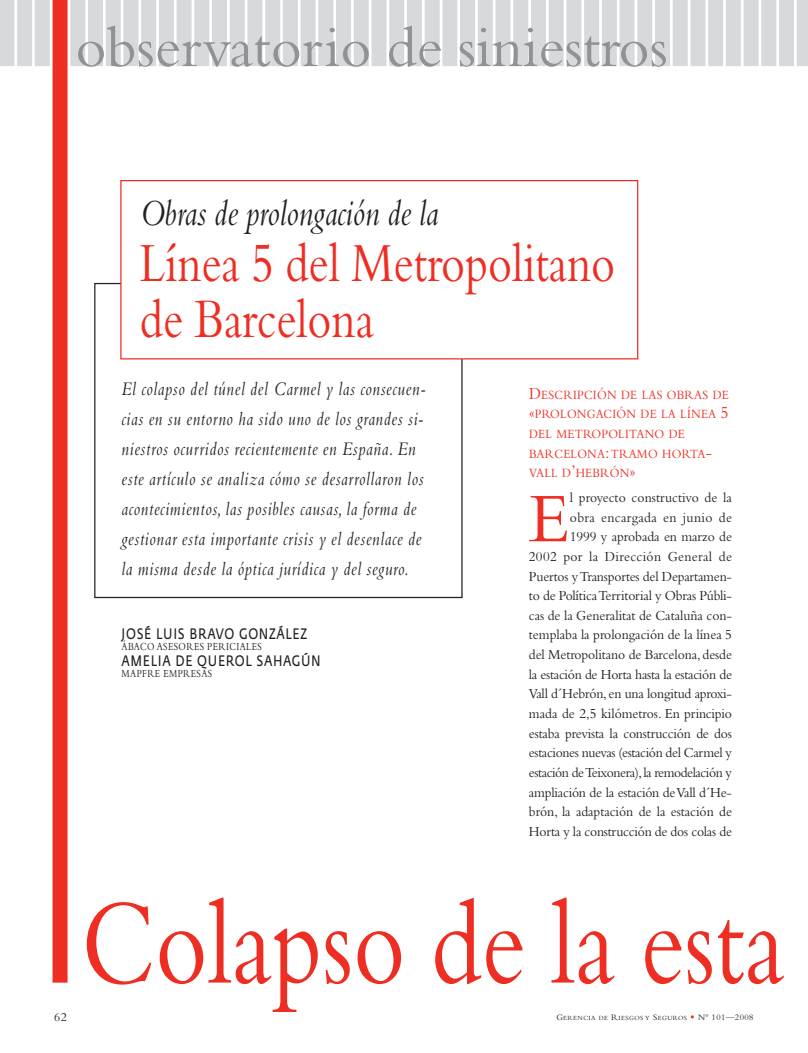
<style>
.page{position:relative;width:808px;height:1053px;background:#fff}
.page>*{position:absolute;margin:0;border:0;box-sizing:border-box;transform-origin:0 0}
.t1{font:126.25px "Bembo";color:#ee2e22;scale:.8 1}
.t2{font:72.62px "Bembo";color:#ee2e22;scale:.95 1}
.t3{font:60px "Bembo";color:#919295}
.t4{font:57.62px/56.2px "Bembo";color:#ee2e22;scale:.8 1}
.t5{font:italic 38.38px "Bembo";color:#231f20;scale:.8 1}
.t6{font:italic 20px/30px "Bembo";letter-spacing:.045em;color:#231f20;scale:.8 1}
.t7{font:15px "Fedra Sans";letter-spacing:.06em;color:#231f20;scale:.8 1}
.t8{font:14.38px/19.6px "Bembo";letter-spacing:-.015em;color:#231f20;text-align:right;scale:.95 1}
.t9{font:13.12px/19.6px "Bembo";letter-spacing:.02em;color:#ee2e22;scale:.9 1}
.t10{font:12.5px "Bembo";color:#231f20}
.t11{font:11.25px "Bembo";letter-spacing:.045em;color:#231f20;scale:.8 1}
.t12{font:6.5px "Bembo";letter-spacing:.065em;color:#231f20}
.s1{font-size:17.5px}
.s2{font-size:8.75px}
.s3{font-family:"Goudy";font-size:8.75px;color:#ee2e22}
</style>
<div class="page">
<div style="left:0;top:0;width:14px;height:66px;background:#d8d9db"></div>
<div style="left:17px;top:0;width:15px;height:66px;background:#d8d9db"></div>
<div style="left:35px;top:0;width:15px;height:66px;background:#d8d9db"></div>
<div style="left:53px;top:0;width:15px;height:982px;background:#ee2e22"></div>
<div style="left:70px;top:0;width:15px;height:66px;background:#d8d9db"></div>
<div style="left:88px;top:0;width:15px;height:66px;background:#d8d9db"></div>
<div style="left:106px;top:0;width:15px;height:66px;background:#d8d9db"></div>
<div style="left:123px;top:0;width:15px;height:66px;background:#d8d9db"></div>
<div style="left:141px;top:0;width:15px;height:66px;background:#d8d9db"></div>
<div style="left:159px;top:0;width:15px;height:66px;background:#d8d9db"></div>
<div style="left:177px;top:0;width:15px;height:66px;background:#d8d9db"></div>
<div style="left:194px;top:0;width:15px;height:66px;background:#d8d9db"></div>
<div style="left:212px;top:0;width:15px;height:66px;background:#d8d9db"></div>
<div style="left:230px;top:0;width:15px;height:66px;background:#d8d9db"></div>
<div style="left:247px;top:0;width:15px;height:66px;background:#d8d9db"></div>
<div style="left:265px;top:0;width:15px;height:66px;background:#d8d9db"></div>
<div style="left:283px;top:0;width:15px;height:66px;background:#d8d9db"></div>
<div style="left:301px;top:0;width:15px;height:66px;background:#d8d9db"></div>
<div style="left:318px;top:0;width:15px;height:66px;background:#d8d9db"></div>
<div style="left:336px;top:0;width:15px;height:66px;background:#d8d9db"></div>
<div style="left:354px;top:0;width:15px;height:66px;background:#d8d9db"></div>
<div style="left:371px;top:0;width:15px;height:66px;background:#d8d9db"></div>
<div style="left:389px;top:0;width:15px;height:66px;background:#d8d9db"></div>
<div style="left:407px;top:0;width:15px;height:66px;background:#d8d9db"></div>
<div style="left:425px;top:0;width:15px;height:66px;background:#d8d9db"></div>
<div style="left:442px;top:0;width:15px;height:66px;background:#d8d9db"></div>
<div style="left:460px;top:0;width:15px;height:66px;background:#d8d9db"></div>
<div style="left:478px;top:0;width:15px;height:66px;background:#d8d9db"></div>
<div style="left:495px;top:0;width:15px;height:66px;background:#d8d9db"></div>
<div style="left:513px;top:0;width:15px;height:66px;background:#d8d9db"></div>
<div style="left:531px;top:0;width:15px;height:66px;background:#d8d9db"></div>
<div style="left:549px;top:0;width:15px;height:66px;background:#d8d9db"></div>
<div style="left:566px;top:0;width:15px;height:66px;background:#d8d9db"></div>
<div style="left:584px;top:0;width:15px;height:66px;background:#d8d9db"></div>
<div style="left:602px;top:0;width:15px;height:66px;background:#d8d9db"></div>
<div style="left:619px;top:0;width:15px;height:66px;background:#d8d9db"></div>
<div style="left:637px;top:0;width:15px;height:66px;background:#d8d9db"></div>
<div style="left:655px;top:0;width:15px;height:66px;background:#d8d9db"></div>
<div style="left:673px;top:0;width:15px;height:66px;background:#d8d9db"></div>
<div style="left:690px;top:0;width:15px;height:66px;background:#d8d9db"></div>
<div style="left:708px;top:0;width:15px;height:66px;background:#d8d9db"></div>
<div style="left:726px;top:0;width:15px;height:66px;background:#d8d9db"></div>
<div style="left:743px;top:0;width:15px;height:66px;background:#d8d9db"></div>
<div style="left:761px;top:0;width:15px;height:66px;background:#d8d9db"></div>
<div style="left:797px;top:0;width:11px;height:66px;background:#d8d9db"></div>
<div style="left:779px;top:0;width:15px;height:66px;background:#d8d9db"></div>
<div style="left:120px;top:180px;width:518px;height:179px;border:1px solid #ee2e22"></div>
<h3 class="t3" style="left:75px;top:26px;width:594px">observatorio de siniestros</h3>
<h3 class="t5" style="left:140px;top:199px;width:374px">Obras de prolongación de la</h3>
<h3 class="t4" style="left:140px;top:240px;width:595px">Línea 5 del Metropolitano de Barcelona</h3>
<p class="t6" style="left:122px;top:375px;width:382px">El colapso del túnel del Carmel y las consecuen&shy;cias en su entorno ha sido uno de los grandes si&shy;niestros ocurridos recientemente en España. En este artículo se analiza cómo se desarrollaron los acontecimientos, las posibles causas, la forma de gestionar esta importante crisis y el desenlace de la misma desde la óptica jurídica y del seguro.</p>
<p class="t7" style="left:122px;top:627px;width:234px">JOSÉ LUIS BRAVO GONZÁLEZ</p>
<p class="t11" style="left:122px;top:642px;width:177px">ÁBACO ASESORES PERICIALES</p>
<p class="t7" style="left:122px;top:655px;width:251px">AMELIA DE QUEROL SAHAGÚN</p>
<p class="t11" style="left:122px;top:669px;width:115px">MAPFRE EMPRESAS</p>
<p class="t9" style="left:529px;top:386px;width:224px"><span class="s1">D</span>ESCRIPCIÓN DE LAS OBRAS DE <span class="s1">«</span>PROLONGACIÓN DE LA LÍNEA <span class="s1">5<br></span>DEL METROPOLITANO DE<br>BARCELONA<span class="s1">:</span>TRAMO HORTA<span class="s1">-<br></span>VALL D<span class="s1">’</span>HEBRÓN<span class="s1">»</span></p>
<p class="t8" style="left:529px;top:489px;width:215px">l proyecto constructivo de la<br>obra encargada en junio de<br>1999 y aprobada en marzo de<br>2002 por la Dirección General de Puertos y Transportes del Departamen&shy;to de Política Territorial y Obras Públi&shy;cas de la Generalitat de Cataluña con&shy;templaba la prolongación de la línea 5 del Metropolitano de Barcelona, desde la estación de Horta hasta la estación de Vall d´Hebrón,en una longitud aproxi&shy;mada de 2,5 kilómetros. En principio estaba prevista la construcción de dos estaciones nuevas (estación del Carmel y estación de Teixonera),la remodelación y ampliación de la estación de Vall d´He&shy;brón, la adaptación de la estación de Horta y la construcción de dos colas de</p>
<h2 class="t2" style="left:529px;top:492px;width:45px">E</h2>
<h1 class="t1" style="left:82px;top:897px;width:880px">Colapso de la esta</h1>
<p class="t10" style="left:54px;top:1012px;width:14px">62</p>
<p class="t12" style="left:556px;top:1015px;width:199px"><span class="s2">G</span>ERENCIA DE <span class="s2">R</span>IESGOS Y <span class="s2">S</span>EGUROS <span class="s3">•</span> <span class="s2">Nº 101—2008</span></p>
</div>
